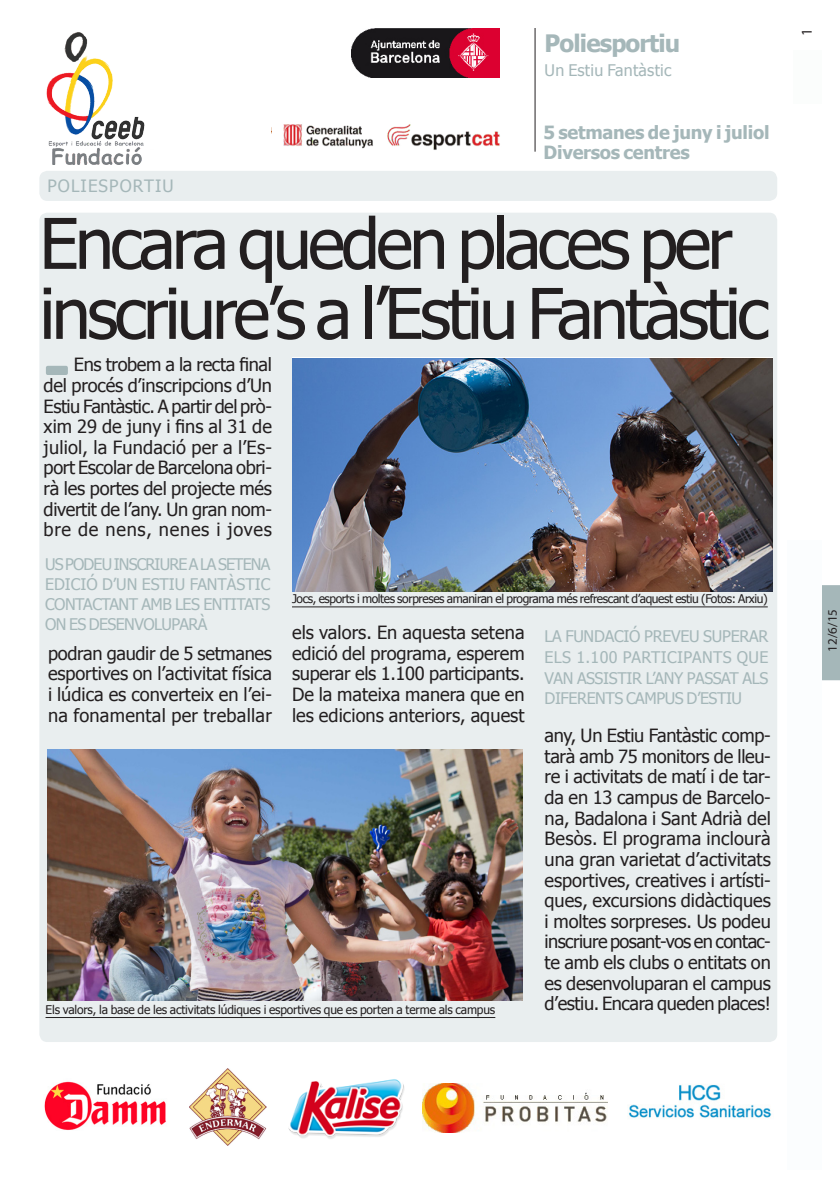
<style>
.page{position:relative;width:840px;height:1191px;background:#fff}
.page>*{position:absolute;margin:0;border:0;box-sizing:border-box;transform-origin:0 0}
.totc_TITULAR-noti-31{font:70px/70px "Tahoma";letter-spacing:-.055em;color:#231f20}
.t1{font:700 24px "Tahoma";letter-spacing:-.035em;color:#a5b7b9}
.totc_TEXT_BASE{font:18.2px/20.6px "Tahoma";color:#231f20;text-align:justify}
.t2{font:700 18.2px "Tahoma";letter-spacing:-.015em;color:#a5b7b9}
.totc_EPÍGRAF{font:17px "Tahoma";letter-spacing:.065em;color:#a5b7b9}
.totc_EPÍGRAF-2{font:16px/20px "Tahoma";letter-spacing:-.025em;color:#a5b7b9;text-align:justify}
.totc_EPÍGRAF-3{font:16px "Tahoma";letter-spacing:.015em;color:#a5b7b9}
.t3{font:15px "Myriad Pro";color:#231f20}
.totc_FRASE_noti-càrr{font:13px "Myriad Pro";color:#231f20}
.totc_PEU_FOTO{font:12px "Tahoma";letter-spacing:-.035em;color:#231f20}
.totc_PEU_FOTO-2{font:12px "Tahoma";letter-spacing:-.015em;color:#231f20}
</style>
<div class="page">
<div style="left:822px;top:585px;width:17px;height:95px;background:#a5b7b9"></div>
<img style="left:44px;top:1081px;width:122px;height:49px">
<div style="left:39px;top:213px;width:737px;height:829px;background:#e9eeef;border-radius:8px"></div>
<div style="left:39px;top:171px;width:737px;height:30px;background:#e9eeef;border-radius:8px"></div>
<img style="left:292px;top:359px;width:480px;height:232px">
<hr style="left:292px;top:606px;width:475px;height:1px;background:#231f20">
<hr style="left:534px;top:28px;width:1px;height:124px;background:#231f20">
<div style="left:787px;top:540px;width:34px;height:629px;background:#fbfdfe"></div>
<div style="left:793px;top:50px;width:28px;height:54px;background:#fbfdfc"></div>
<img style="left:351px;top:28px;width:148px;height:50px">
<img style="left:628px;top:1084px;width:144px;height:34px">
<img style="left:283px;top:124px;width:217px;height:26px">
<img style="left:46px;top:32px;width:99px;height:133px">
<img style="left:47px;top:749px;width:475px;height:251px">
<hr style="left:45px;top:1017px;width:450px;height:1px;background:#231f20">
<div style="left:46px;top:366px;width:22px;height:9px;background:#a5b7b9;border-radius:2px"></div>
<img style="left:288px;top:1079px;width:116px;height:60px">
<img style="left:189px;top:1068px;width:77px;height:77px">
<img style="left:422px;top:1083px;width:184px;height:49px">
<p class="t1" style="left:544px;top:27px;width:137px">Poliesportiu</p>
<p class="totc_EPÍGRAF-3" style="left:544px;top:60px;width:128px">Un Estiu Fantàstic</p>
<p class="totc_EPÍGRAF" style="left:47px;top:174px;width:128px">POLIESPORTIU</p>
<p class="t2" style="left:543px;top:119px;width:227px">5 setmanes de juny i juliol</p>
<p class="t2" style="left:543px;top:140px;width:147px">Diversos centres</p>
<p class="totc_TITULAR-noti-31" style="left:39px;top:212px;width:731px">Encara queden places per inscriure’s a l’Estiu Fantàstic</p>
<p class="totc_TEXT_BASE" style="left:44px;top:355px;width:230px;text-indent:30px">Ens trobem a la recta final del procés d’inscripcions d’Un Estiu Fantàstic. A partir del prò&shy;xim 29 de juny i fins al 31 de juliol, la Fundació per a l’Es&shy;port Escolar de Barcelona obri&shy;rà les portes del projecte més divertit de l’any. Un gran nom&shy;bre de nens, nenes i joves</p>
<p class="totc_EPÍGRAF-2" style="left:45px;top:555px;width:226px">US PODEU INSCRIURE A LA SETENA EDICIÓ D’UN ESTIU FANTÀSTIC CONTACTANT AMB LES ENTITATS ON ES DESENVOLUPARÀ</p>
<p class="totc_TEXT_BASE" style="left:48px;top:644px;width:225px">podran gaudir de 5 setmanes esportives on l’activitat física i lúdica es converteix en l’ei&shy;na fonamental per treballar</p>
<p class="totc_PEU_FOTO" style="left:292px;top:590px;width:477px">Jocs, esports i moltes sorpreses amaniran el programa més refrescant d’aquest estiu (Fotos: Arxiu)</p>
<p class="totc_TEXT_BASE" style="left:292px;top:623px;width:234px">els valors. En aquesta setena edició del programa, esperem superar els 1.100 participants.<br>De la mateixa manera que en les edicions anteriors, aquest</p>
<p class="totc_EPÍGRAF-2" style="left:544px;top:627px;width:225px;line-height:20.6px">LA FUNDACIÓ PREVEU SUPERAR ELS 1.100 PARTICIPANTS QUE VAN ASSISTIR L’ANY PASSAT ALS DIFERENTS CAMPUS D’ESTIU</p>
<p class="totc_PEU_FOTO-2" style="left:45px;top:1001px;width:451px">Els valors, la base de les activitats lúdiques i esportives que es porten a terme als campus</p>
<p class="totc_TEXT_BASE" style="left:544px;top:726px;width:227px">any, Un Estiu Fantàstic comp&shy;tarà amb 75 monitors de lleu&shy;re i activitats de matí i de tar&shy;da en 13 campus de Barcelo&shy;na, Badalona i Sant Adrià del Besòs. El programa inclourà una gran varietat d’activitats esportives, creatives i artísti&shy;ques, excursions didàctiques i moltes sorpreses. Us podeu inscriure posant-vos en contac&shy;te amb els clubs o entitats on es desenvoluparan el campus d’estiu. Encara queden places!</p>
<p class="t3" style="left:797px;top:36px;width:9px;rotate:-90deg">1</p>
<p class="totc_FRASE_noti-càrr" style="left:824px;top:652px;width:44px;rotate:-90deg">12/6/15</p>
</div>
